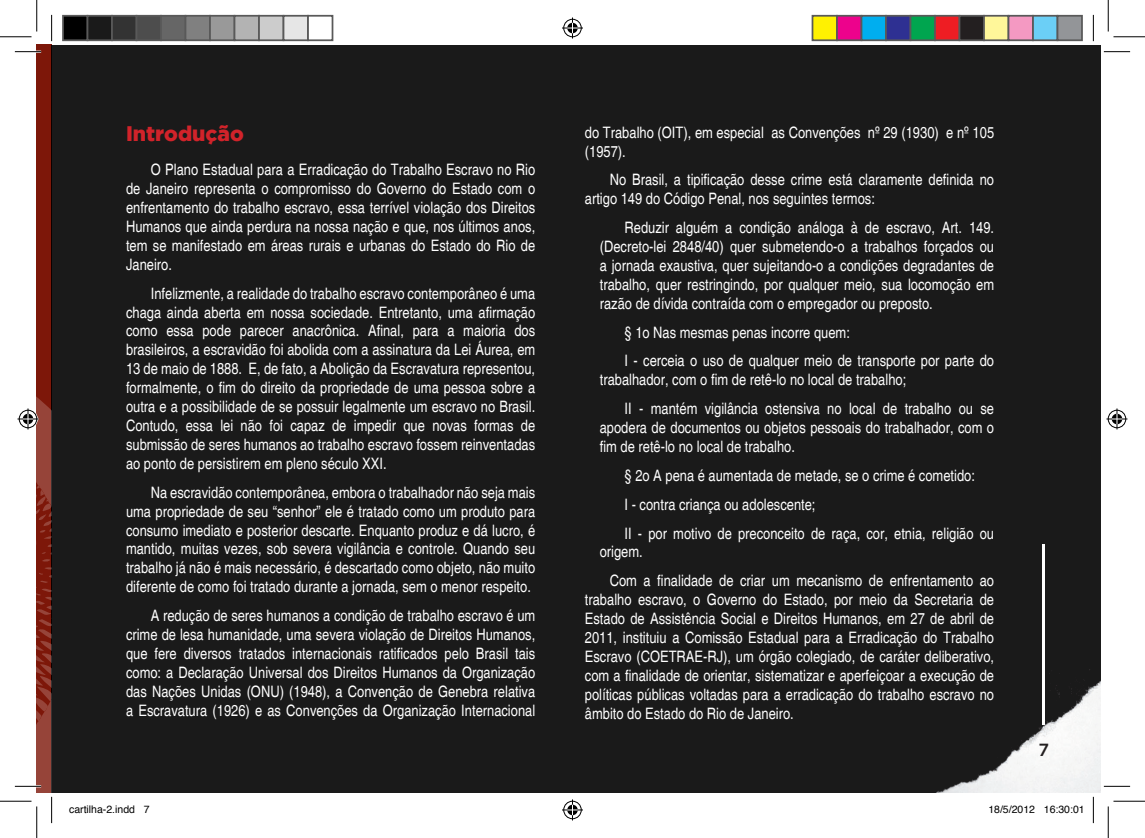
<style>
.page{position:relative;width:1145px;height:838px;background:#fff}
.page>*{position:absolute;margin:0;border:0;box-sizing:border-box;transform-origin:0 0}
.Titulos_1{font:900 21px "Gotham";color:#d1232a}
.t1{font:500 17.5px "Gotham";color:#231f20}
.corpo-branco{font:condensed 15.75px/18.9px "Helvetica";color:#fff;text-align:justify}
.t2{font:10.5px "Helvetica";color:#000}
</style>
<div class="page">
<div style="left:52px;top:45px;width:1049px;height:747px;background:#1a1a1a"></div>
<hr style="left:1043px;top:544px;width:2px;height:180px;background:#fff">
<div style="left:37px;top:45px;width:15px;height:746px;background:#7d1709"></div>
<hr style="left:15px;top:51px;width:26px;height:2px;background:#fff">
<svg style="left:15px;top:51px;width:26px;height:1px"></svg>
<svg style="left:1104px;top:51px;width:26px;height:1px"></svg>
<svg style="left:1104px;top:786px;width:26px;height:1px"></svg>
<svg style="left:51px;top:15px;width:1px;height:26px"></svg>
<svg style="left:1093px;top:15px;width:1px;height:26px"></svg>
<svg style="left:1093px;top:796px;width:1px;height:27px"></svg>
<hr style="left:0;top:36px;width:32px;height:1px;background:#000">
<hr style="left:1113px;top:36px;width:32px;height:1px;background:#000">
<hr style="left:0;top:800px;width:32px;height:1px;background:#000">
<hr style="left:1113px;top:800px;width:32px;height:1px;background:#000">
<hr style="left:36px;top:0;width:1px;height:31px;background:#000">
<hr style="left:36px;top:806px;width:1px;height:31px;background:#000">
<hr style="left:1108px;top:0;width:1px;height:31px;background:#000">
<hr style="left:1108px;top:806px;width:1px;height:31px;background:#000">
<svg style="left:562px;top:18px;width:21px;height:21px"></svg>
<svg style="left:562px;top:799px;width:21px;height:21px"></svg>
<svg style="left:15px;top:315px;width:37px;height:508px"></svg>
<svg style="left:1106px;top:408px;width:21px;height:21px"></svg>
<div style="left:63px;top:16px;width:25px;height:24px;background:#000"></div>
<div style="left:62px;top:15px;width:26px;height:26px;border:2px solid #595959"></div>
<div style="left:88px;top:16px;width:24px;height:24px;background:#1a1a1a"></div>
<div style="left:87px;top:15px;width:26px;height:26px;border:2px solid #595959"></div>
<div style="left:112px;top:16px;width:25px;height:24px;background:#333"></div>
<div style="left:111px;top:15px;width:26px;height:26px;border:2px solid #595959"></div>
<div style="left:137px;top:16px;width:24px;height:24px;background:#4d4d4d"></div>
<div style="left:136px;top:15px;width:26px;height:26px;border:2px solid #595959"></div>
<div style="left:161px;top:16px;width:25px;height:24px;background:#666"></div>
<div style="left:160px;top:15px;width:26px;height:26px;border:2px solid #595959"></div>
<div style="left:186px;top:16px;width:24px;height:24px;background:#808080"></div>
<div style="left:185px;top:15px;width:26px;height:26px;border:2px solid #595959"></div>
<div style="left:210px;top:16px;width:25px;height:24px;background:#999"></div>
<div style="left:209px;top:15px;width:26px;height:26px;border:2px solid #595959"></div>
<div style="left:235px;top:16px;width:24px;height:24px;background:#b3b3b3"></div>
<div style="left:234px;top:15px;width:26px;height:26px;border:2px solid #595959"></div>
<div style="left:259px;top:16px;width:25px;height:24px;background:#ccc"></div>
<div style="left:258px;top:15px;width:26px;height:26px;border:2px solid #595959"></div>
<div style="left:284px;top:16px;width:24px;height:24px;background:#e6e6e6"></div>
<div style="left:283px;top:15px;width:26px;height:26px;border:2px solid #595959"></div>
<div style="left:307px;top:15px;width:26px;height:26px;border:2px solid #595959"></div>
<div style="left:812px;top:16px;width:25px;height:24px;background:#fff101"></div>
<div style="left:812px;top:15px;width:26px;height:26px;border:2px solid #595959"></div>
<div style="left:837px;top:16px;width:24px;height:24px;background:#ed028c"></div>
<div style="left:836px;top:15px;width:26px;height:26px;border:2px solid #595959"></div>
<div style="left:861px;top:16px;width:25px;height:24px;background:#00aeef"></div>
<div style="left:861px;top:15px;width:26px;height:26px;border:2px solid #595959"></div>
<div style="left:886px;top:16px;width:24px;height:24px;background:#2e3092"></div>
<div style="left:885px;top:15px;width:26px;height:26px;border:2px solid #595959"></div>
<div style="left:910px;top:16px;width:25px;height:24px;background:#00a54f"></div>
<div style="left:910px;top:15px;width:26px;height:26px;border:2px solid #595959"></div>
<div style="left:935px;top:16px;width:24px;height:24px;background:#ee1d23"></div>
<div style="left:934px;top:15px;width:26px;height:26px;border:2px solid #595959"></div>
<div style="left:959px;top:16px;width:25px;height:24px;background:#231f20"></div>
<div style="left:959px;top:15px;width:26px;height:26px;border:2px solid #595959"></div>
<div style="left:984px;top:16px;width:24px;height:24px;background:#fff79a"></div>
<div style="left:983px;top:15px;width:26px;height:26px;border:2px solid #595959"></div>
<div style="left:1008px;top:16px;width:25px;height:24px;background:#f499c2"></div>
<div style="left:1008px;top:15px;width:26px;height:26px;border:2px solid #595959"></div>
<div style="left:1033px;top:16px;width:24px;height:24px;background:#6bcff6"></div>
<div style="left:1032px;top:15px;width:26px;height:26px;border:2px solid #595959"></div>
<div style="left:1057px;top:16px;width:25px;height:24px;background:#939598"></div>
<div style="left:1057px;top:15px;width:26px;height:26px;border:2px solid #595959"></div>
<p class="Titulos_1" style="left:126px;top:122px;width:119px">Introdução</p>
<p class="corpo-branco" style="left:126px;top:160px;width:411px;text-indent:25px">O Plano Estadual para a Erradicação do Trabalho Escravo no Rio de Janeiro representa o compromisso do Governo do Estado com o enfrentamento do trabalho escravo, essa terrível violação dos Direitos Humanos que ainda perdura na nossa nação e que, nos últimos anos, tem se manifestado em áreas rurais e urbanas do Estado do Rio de Janeiro.</p>
<p class="corpo-branco" style="left:126px;top:284px;width:411px;text-indent:25px">Infelizmente, a realidade do trabalho escravo contemporâneo é uma chaga ainda aberta em nossa sociedade. Entretanto, uma afirmação como essa pode parecer anacrônica. Afinal, para a maioria dos brasileiros, a escravidão foi abolida com a assinatura da Lei Áurea, em 13 de maio de 1888. E, de fato, a Abolição da Escravatura representou, formalmente, o fim do direito da propriedade de uma pessoa sobre a outra e a possibilidade de se possuir legalmente um escravo no Brasil.<br>Contudo, essa lei não foi capaz de impedir que novas formas de submissão de seres humanos ao trabalho escravo fossem reinventadas ao ponto de persistirem em pleno século XXI.</p>
<p class="corpo-branco" style="left:126px;top:483px;width:411px;text-indent:25px">Na escravidão contemporânea, embora o trabalhador não seja mais uma propriedade de seu “senhor” ele é tratado como um produto para consumo imediato e posterior descarte. Enquanto produz e dá lucro, é mantido, muitas vezes, sob severa vigilância e controle. Quando seu trabalho já não é mais necessário, é descartado como objeto, não muito diferente de como foi tratado durante a jornada, sem o menor respeito.</p>
<p class="corpo-branco" style="left:126px;top:606px;width:411px;text-indent:25px">A redução de seres humanos a condição de trabalho escravo é um crime de lesa humanidade, uma severa violação de Direitos Humanos, que fere diversos tratados internacionais ratificados pelo Brasil tais como: a Declaração Universal dos Direitos Humanos da Organização das Nações Unidas (ONU) (1948), a Convenção de Genebra relativa a Escravatura (1926) e as Convenções da Organização Internacional</p>
<p class="corpo-branco" style="left:585px;top:123px;width:411px">do Trabalho (OIT), em especial as Convenções nº 29 (1930) e nº 105 (1957).</p>
<p class="corpo-branco" style="left:585px;top:170px;width:411px;text-indent:25px">No Brasil, a tipificação desse crime está claramente definida no artigo 149 do Código Penal, nos seguintes termos:</p>
<p class="corpo-branco" style="left:600px;top:218px;width:396px;text-indent:25px">Reduzir alguém a condição análoga à de escravo, Art. 149. (Decreto-lei 2848/40) quer submetendo-o a trabalhos forçados ou a jornada exaustiva, quer sujeitando-o a condições degradantes de trabalho, quer restringindo, por qualquer meio, sua locomoção em razão de dívida contraída com o empregador ou preposto.</p>
<p class="corpo-branco" style="left:625px;top:323px;width:227px">§ 1o Nas mesmas penas incorre quem:</p>
<p class="corpo-branco" style="left:600px;top:351px;width:396px;text-indent:25px">I - cerceia o uso de qualquer meio de transporte por parte do trabalhador, com o fim de retê-lo no local de trabalho;</p>
<p class="corpo-branco" style="left:600px;top:399px;width:396px;text-indent:25px">II - mantém vigilância ostensiva no local de trabalho ou se apodera de documentos ou objetos pessoais do trabalhador, com o fim de retê-lo no local de trabalho.</p>
<p class="corpo-branco" style="left:625px;top:466px;width:352px">§ 2o A pena é aumentada de metade, se o crime é cometido:</p>
<p class="corpo-branco" style="left:625px;top:495px;width:192px">I - contra criança ou adolescente;</p>
<p class="corpo-branco" style="left:600px;top:523px;width:396px;text-indent:25px">II - por motivo de preconceito de raça, cor, etnia, religião ou origem.</p>
<p class="corpo-branco" style="left:585px;top:571px;width:411px;text-indent:25px">Com a finalidade de criar um mecanismo de enfrentamento ao trabalho escravo, o Governo do Estado, por meio da Secretaria de Estado de Assistência Social e Direitos Humanos, em 27 de abril de 2011, instituiu a Comissão Estadual para a Erradicação do Trabalho Escravo (COETRAE-RJ), um órgão colegiado, de caráter deliberativo, com a finalidade de orientar, sistematizar e aperfeiçoar a execução de políticas públicas voltadas para a erradicação do trabalho escravo no âmbito do Estado do Rio de Janeiro.</p>
<p class="t1" style="left:1038px;top:740px;width:12px">7</p>
<p class="t2" style="left:69px;top:802px;width:82px">cartilha-2.indd 7</p>
<p class="t2" style="left:988px;top:802px;width:98px">18/5/2012 16:30:01</p>
</div>
